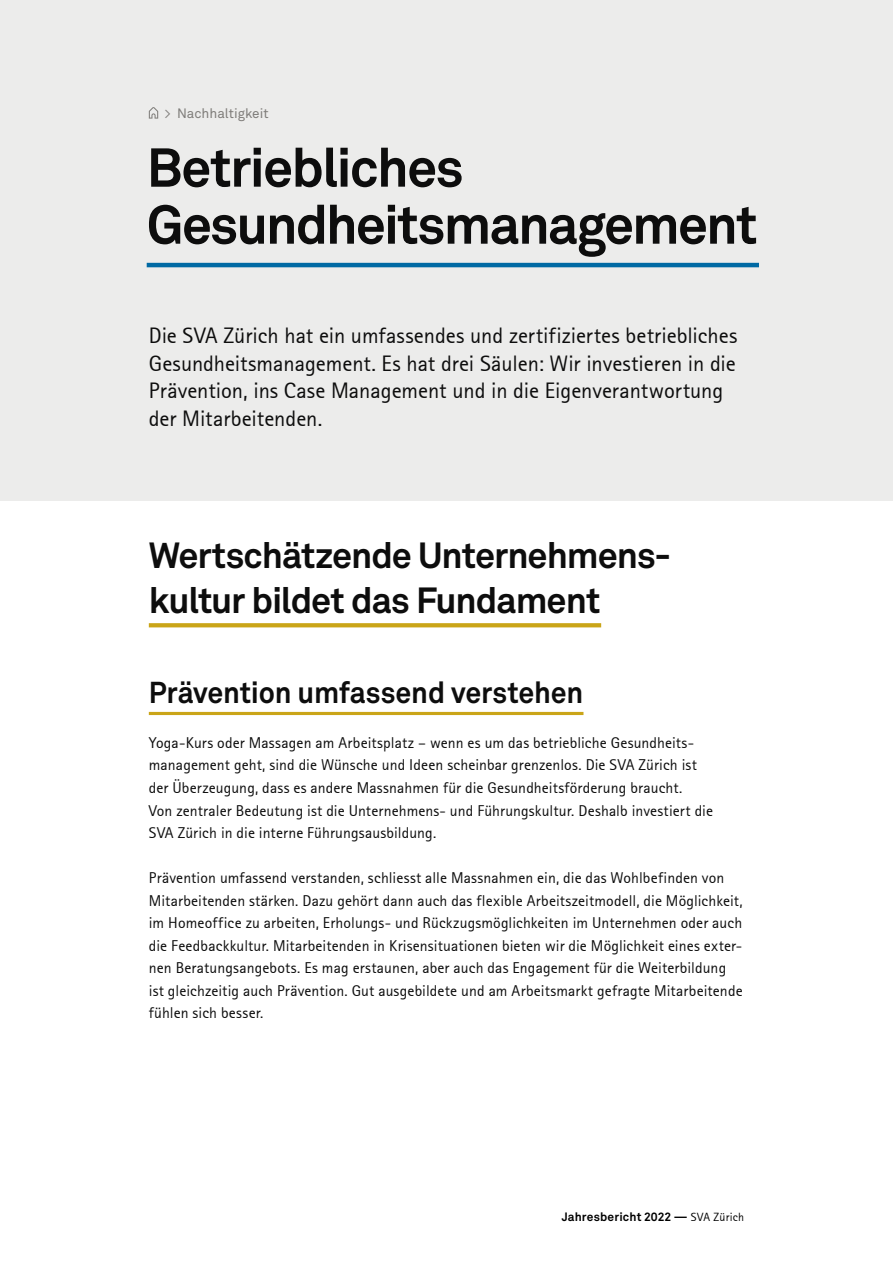
<style>
.page{position:relative;width:893px;height:1263px;background:#fff}
.page>*{position:absolute;margin:0;border:0;box-sizing:border-box;transform-origin:0 0}
.t1{font:700 54px/57px "Akkurat Pro";letter-spacing:-.035em;color:#0d0d0d}
.t2{font:700 36px/45px "Akkurat Pro";letter-spacing:-.03em;color:#0d0d0d}
.t3{font:700 29.85px "Akkurat Pro";letter-spacing:-.005em;color:#0d0d0d;scale:.95 1}
.t4{font:22.5px/27.8px "SVA Rotis";letter-spacing:-.01em;color:#0d0d0d}
.t5{font:15.75px/22.5px "SVA Rotis";letter-spacing:-.005em;color:#0d0d0d}
.t6{font:13.5px "Akkurat Pro";color:#7f7d7a}
.t7{font:700 12px "Akkurat Pro";letter-spacing:.015em;color:#000}
.s1{font-family:"SVA Rotis";font-weight:400}
</style>
<div class="page">
<svg style="left:149px;top:623px;width:452px;height:4px;background:#cca821"></svg>
<hr style="left:149px;top:712px;width:434px;height:3px;background:#caa518">
<div style="left:0;top:0;width:893px;height:500px;background:#ececeb"></div>
<hr style="left:147px;top:263px;width:612px;height:4px;background:#0069a3">
<svg style="left:149px;top:107px;width:9px;height:12px"></svg>
<p class="t6" style="left:164px;top:105px;width:106px">&gt; Nachhaltigkeit</p>
<h1 class="t1" style="left:147px;top:139px;width:612px">Betriebliches<br>Gesundheitsmanagement</h1>
<h3 class="t4" style="left:149px;top:321px;width:590px">Die SVA Zürich hat ein umfassendes und zertifiziertes betriebliches Gesundheitsmanagement. Es hat drei Säulen: Wir investieren in die Prävention, ins Case Management und in die Eigenverantwortung der Mitarbeitenden.</h3>
<h2 class="t2" style="left:149px;top:532px;width:524px">Wertschätzende Unternehmens&shy;kultur bildet das Fundament</h2>
<h3 class="t3" style="left:149px;top:674px;width:459px">Prävention umfassend verstehen</h3>
<p class="t5" style="left:149px;top:731px;width:566px">Yoga-Kurs oder Massagen am Arbeitsplatz – wenn es um das betriebliche Gesundheits&shy;management geht, sind die Wünsche und Ideen scheinbar grenzenlos. Die SVA Zürich ist der Überzeugung, dass es andere Massnahmen für die Gesundheitsförderung braucht.<br>Von zentraler Bedeutung ist die Unternehmens- und Führungskultur. Deshalb investiert die SVA Zürich in die interne Führungsausbildung.</p>
<p class="t5" style="left:149px;top:866px;width:595px">Prävention umfassend verstanden, schliesst alle Massnahmen ein, die das Wohlbefinden von Mitarbeitenden stärken. Dazu gehört dann auch das flexible Arbeitszeitmodell, die Möglichkeit, im Homeoffice zu arbeiten, Erholungs- und Rückzugsmöglichkeiten im Unternehmen oder auch die Feedbackkultur. Mitarbeitenden in Krisensituationen bieten wir die Möglichkeit eines exter&shy;nen Beratungsangebots. Es mag erstaunen, aber auch das Engagement für die Weiterbildung ist gleichzeitig auch Prävention. Gut ausgebildete und am Arbeitsmarkt gefragte Mitarbeitende fühlen sich besser.</p>
<p class="t7" style="left:562px;top:1209px;width:184px">Jahresbericht 2022 — <span class="s1">SVA Zürich</span></p>
</div>
